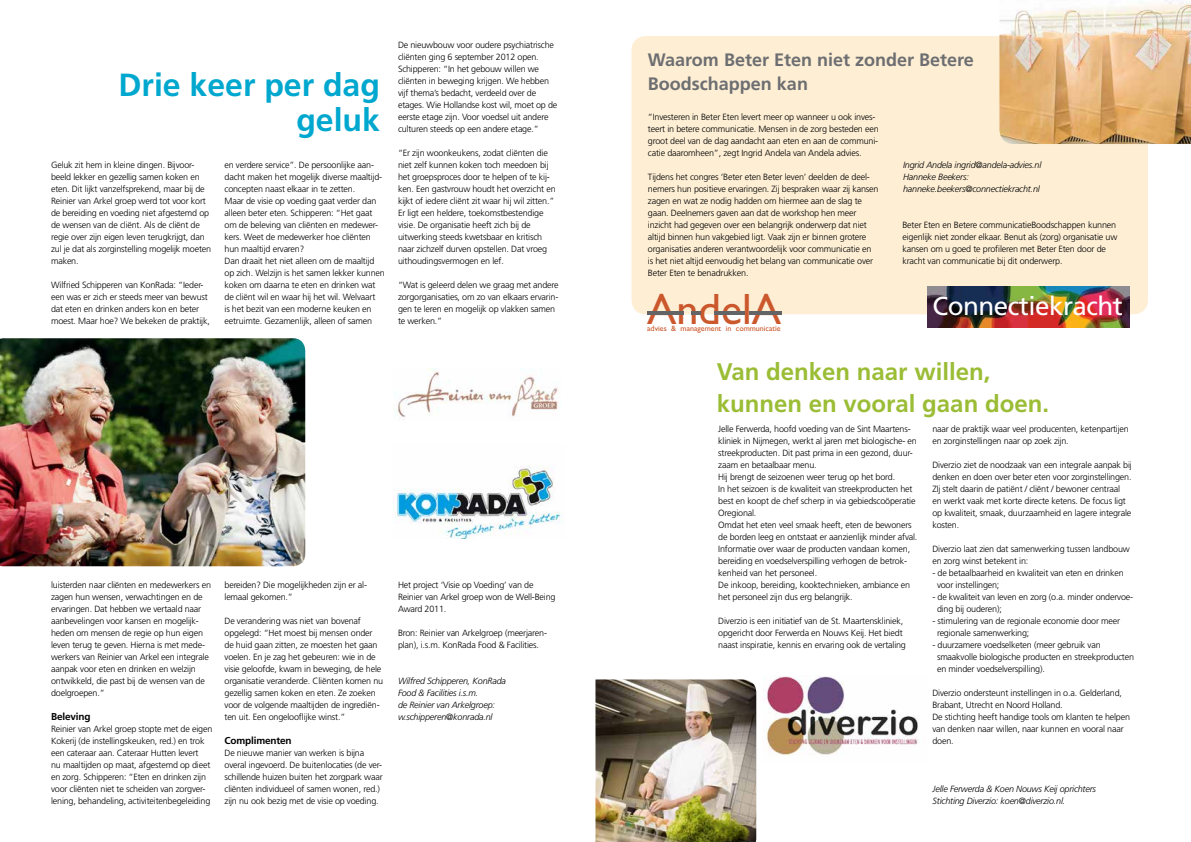
<style>
.page{position:relative;width:1191px;height:842px;background:#fff}
.page>*{position:absolute;margin:0;border:0;box-sizing:border-box;transform-origin:0 0}
.t1{font:44px "Gill Sans";color:#cb572c}
.t2{font:700 32px/35px "Frutiger LT Std";color:#00a7ce;text-align:right}
.t3{font:26px "Frutiger LT Std";letter-spacing:-.02em;color:#fff}
.t4{font:700 24px/32px "Frutiger LT Std";color:#9bbd36}
.t5{font:700 18px/24px "Frutiger LT Std";color:#6d6e71}
.t6{font:700 10px "Frutiger LT Std";letter-spacing:-.015em;color:#000}
.t7{font:300 9px/12px "Frutiger LT Std";letter-spacing:-.02em;color:#000}
.t8{font:italic 300 9px/12px "Frutiger LT Std";letter-spacing:-.02em;color:#000}
.t9{font:8px "Gill Sans";color:#cb572c}
</style>
<div class="page">
<img style="left:765px;top:676px;width:153px;height:80px">
<img style="left:595px;top:679px;width:161px;height:163px">
<img style="left:393px;top:465px;width:170px;height:74px">
<img style="left:396px;top:368px;width:163px;height:49px">
<div style="left:631px;top:36px;width:516px;height:278px;background:#fdeed4;border-radius:14px"></div>
<img style="left:999px;top:2px;width:191px;height:142px">
<hr style="left:647px;top:311px;width:36px;height:4px;background:#636466">
<svg style="left:692px;top:311px;width:9px;height:4px"></svg>
<hr style="left:714px;top:311px;width:31px;height:4px;background:#636466">
<hr style="left:749px;top:311px;width:32px;height:4px;background:#636466">
<img style="left:927px;top:287px;width:202px;height:41px">
<img style="left:0;top:338px;width:305px;height:228px">
<h2 class="t2" style="left:118px;top:68px;width:263px">Drie keer per dag geluk</h2>
<p class="t7" style="left:51px;top:159px;width:162px">Geluk zit hem in kleine dingen. Bijvoor&shy;beeld lekker en gezellig samen koken en eten. Dit lijkt vanzelfsprekend, maar bij de Reinier van Arkel groep werd tot voor kort de bereiding en voeding niet afgestemd op de wensen van de cliënt. Als de cliënt de regie over zijn eigen leven terugkrijgt, dan zul je dat als zorginstelling mogelijk moeten maken.</p>
<p class="t7" style="left:51px;top:279px;width:160px">Wilfried Schipperen van KonRada: “Ieder&shy;een was er zich er steeds meer van bewust dat eten en drinken anders kon en beter moest. Maar hoe? We bekeken de praktijk,</p>
<p class="t7" style="left:224px;top:159px;width:162px">en verdere service”. De persoonlijke aan&shy;dacht maken het mogelijk diverse maaltijd&shy;concepten naast elkaar in te zetten.<br>Maar de visie op voeding gaat verder dan alleen beter eten. Schipperen: “Het gaat om de beleving van cliënten en medewer&shy;kers. Weet de medewerker hoe cliënten hun maaltijd ervaren?<br>Dan draait het niet alleen om de maaltijd op zich. Welzijn is het samen lekker kunnen koken om daarna te eten en drinken wat de cliënt wil en waar hij het wil. Welvaart<br>is het bezit van een moderne keuken en eetruimte. Gezamenlijk, alleen of samen</p>
<p class="t7" style="left:398px;top:39px;width:161px">De nieuwbouw voor oudere psychiatrische cliënten ging 6 september 2012 open.<br>Schipperen: “In het gebouw willen we cliënten in beweging krijgen. We hebben vijf thema’s bedacht, verdeeld over de etages. Wie Hollandse kost wil, moet op de eerste etage zijn. Voor voedsel uit andere culturen steeds op een andere etage.”</p>
<p class="t7" style="left:398px;top:147px;width:159px">“Er zijn woonkeukens, zodat cliënten die niet zelf kunnen koken toch meedoen bij het groepsproces door te helpen of te kij&shy;ken. Een gastvrouw houdt het overzicht en kijkt of iedere cliënt zit waar hij wil zitten.” Er ligt een heldere, toekomstbestendige visie. De organisatie heeft zich bij de uitwerking steeds kwetsbaar en kritisch naar zichzelf durven opstellen. Dat vroeg uithoudingsvermogen en lef.</p>
<p class="t7" style="left:398px;top:279px;width:162px">“Wat is geleerd delen we graag met andere zorgorganisaties, om zo van elkaars ervarin&shy;gen te leren en mogelijk op vlakken samen te werken.”</p>
<p class="t7" style="left:51px;top:579px;width:161px">luisterden naar cliënten en medewerkers en zagen hun wensen, verwachtingen en de ervaringen. Dat hebben we vertaald naar aanbevelingen voor kansen en mogelijk&shy;heden om mensen de regie op hun eigen leven terug te geven. Hierna is met mede&shy;werkers van Reinier van Arkel een integrale aanpak voor eten en drinken en welzijn ontwikkeld, die past bij de wensen van de doelgroepen.”</p>
<p class="t6" style="left:51px;top:711px;width:41px">Beleving</p>
<p class="t7" style="left:51px;top:723px;width:163px">Reinier van Arkel groep stopte met de eigen Kokerij (de instellingskeuken, red.) en trok een cateraar aan. Cateraar Hutten levert<br>nu maaltijden op maat, afgestemd op dieet en zorg. Schipperen: “Eten en drinken zijn voor cliënten niet te scheiden van zorgver&shy;lening, behandeling, activiteitenbegeleiding</p>
<p class="t7" style="left:224px;top:579px;width:144px">bereiden? Die mogelijkheden zijn er al&shy;lemaal gekomen.”</p>
<p class="t7" style="left:224px;top:615px;width:160px">De verandering was niet van bovenaf opgelegd: “Het moest bij mensen onder de huid gaan zitten, ze moesten het gaan voelen. En je zag het gebeuren: wie in de visie geloofde, kwam in beweging, de hele organisatie veranderde. Cliënten komen nu gezellig samen koken en eten. Ze zoeken voor de volgende maaltijden de ingrediën&shy;ten uit. Een ongelooflijke winst.”</p>
<p class="t6" style="left:224px;top:735px;width:69px">Complimenten</p>
<p class="t7" style="left:224px;top:747px;width:160px">De nieuwe manier van werken is bijna overal ingevoerd. De buitenlocaties (de ver&shy;schillende huizen buiten het zorgpark waar cliënten individueel of samen wonen, red.) zijn nu ook bezig met de visie op voeding.</p>
<p class="t7" style="left:398px;top:579px;width:159px">Het project ‘Visie op Voeding’ van de<br>Reinier van Arkel groep won de Well-Being<br>Award 2011.</p>
<p class="t7" style="left:398px;top:627px;width:151px">Bron: Reinier van Arkelgroep (meerjaren&shy;plan), i.s.m. KonRada Food &amp; Facilities.</p>
<p class="t8" style="left:398px;top:675px;width:109px">Wilfred Schipperen, KonRada<br>Food &amp; Facilities i.s.m.<br>de Reinier van Arkelgroep: w.schipperen@konrada.nl</p>
<h3 class="t5" style="left:648px;top:48px;width:327px">Waarom Beter Eten niet zonder Betere<br>Boodschappen kan</h3>
<p class="t7" style="left:648px;top:111px;width:232px">“Investeren in Beter Eten levert meer op wanneer u ook inves&shy;teert in betere communicatie. Mensen in de zorg besteden een groot deel van de dag aandacht aan eten en aan de communi&shy;catie daaromheen”, zegt Ingrid Andela van Andela advies.</p>
<p class="t7" style="left:648px;top:171px;width:232px">Tijdens het congres ‘Beter eten Beter leven’ deelden de deel&shy;nemers hun positieve ervaringen. Zij bespraken waar zij kansen zagen en wat ze nodig hadden om hiermee aan de slag te gaan. Deelnemers gaven aan dat de workshop hen meer inzicht had gegeven over een belangrijk onderwerp dat niet altijd binnen hun vakgebied ligt. Vaak zijn er binnen grotere organisaties anderen verantwoordelijk voor communicatie en is het niet altijd eenvoudig het belang van communicatie over Beter Eten te benadrukken.</p>
<h1 class="t1" style="left:647px;top:283px;width:135px">AndelA</h1>
<p class="t9" style="left:647px;top:323px;width:135px">advies &amp; management in communicatie</p>
<p class="t8" style="left:903px;top:159px;width:140px">Ingrid Andela ingrid@andela-advies.nl<br>Hanneke Beekers: hanneke.beekers@connectiekracht.nl</p>
<p class="t7" style="left:902px;top:219px;width:216px">Beter Eten en Betere communicatieBoodschappen kunnen eigenlijk niet zonder elkaar. Benut als (zorg) organisatie uw kansen om u goed te profileren met Beter Eten door de kracht van communicatie bij dit onderwerp.</p>
<h3 class="t3" style="left:932px;top:291px;width:192px">Connectiekracht</h3>
<h3 class="t4" style="left:717px;top:355px;width:334px">Van denken naar willen, kunnen en vooral gaan doen.</h3>
<p class="t7" style="left:932px;top:423px;width:198px">naar de praktijk waar veel producenten, ketenpartijen en zorginstellingen naar op zoek zijn.</p>
<p class="t7" style="left:932px;top:459px;width:201px">Diverzio ziet de noodzaak van een integrale aanpak bij denken en doen over beter eten voor zorginstellingen.<br>ZIj stelt daarin de patiënt / cliënt / bewoner centraal<br>en werkt vaak met korte directe ketens. De focus ligt op kwaliteit, smaak, duurzaamheid en lagere integrale kosten.</p>
<p class="t7" style="left:932px;top:543px;width:199px">Diverzio laat zien dat samenwerking tussen landbouw en zorg winst betekent in:</p>
<p class="t7" style="left:937px;top:567px;width:188px;text-indent:-5px">- de betaalbaarheid en kwaliteit van eten en drinken voor instellingen;</p>
<p class="t7" style="left:937px;top:591px;width:198px;text-indent:-5px">- de kwaliteit van leven en zorg (o.a. minder ondervoe&shy;ding bij ouderen);</p>
<p class="t7" style="left:937px;top:615px;width:185px;text-indent:-5px">- stimulering van de regionale economie door meer regionale samenwerking;</p>
<p class="t7" style="left:937px;top:639px;width:199px;text-indent:-5px">- duurzamere voedselketen (meer gebruik van smaakvolle biologische producten en streekproducten en minder voedselverspilling).</p>
<p class="t7" style="left:932px;top:687px;width:199px">Diverzio ondersteunt instellingen in o.a. Gelderland, Brabant, Utrecht en Noord Holland.<br>De stichting heeft handige tools om klanten te helpen van denken naar willen, naar kunnen en vooral naar doen.</p>
<p class="t7" style="left:718px;top:423px;width:201px">Jelle Ferwerda, hoofd voeding van de Sint Maartens&shy;kliniek in Nijmegen, werkt al jaren met biologische- en streekproducten. Dit past prima in een gezond, duur&shy;zaam en betaalbaar menu.<br>Hij brengt de seizoenen weer terug op het bord.<br>In het seizoen is de kwaliteit van streekproducten het best en koopt de chef scherp in via gebiedscoöperatie Oregional.<br>Omdat het eten veel smaak heeft, eten de bewoners de borden leeg en ontstaat er aanzienlijk minder afval.<br>Informatie over waar de producten vandaan komen, bereiding en voedselverspilling verhogen de betrok&shy;kenheid van het personeel.<br>De inkoop, bereiding, kooktechnieken, ambiance en het personeel zijn dus erg belangrijk.</p>
<p class="t7" style="left:718px;top:615px;width:189px">Diverzio is een initiatief van de St. Maartenskliniek, opgericht door Ferwerda en Nouws Keij. Het biedt naast inspiratie, kennis en ervaring ook de vertaling</p>
<p class="t8" style="left:932px;top:783px;width:165px">Jelle Ferwerda &amp; Koen Nouws Keij oprichters<br>Stichting Diverzio: koen@diverzio.nl.</p>
</div>
